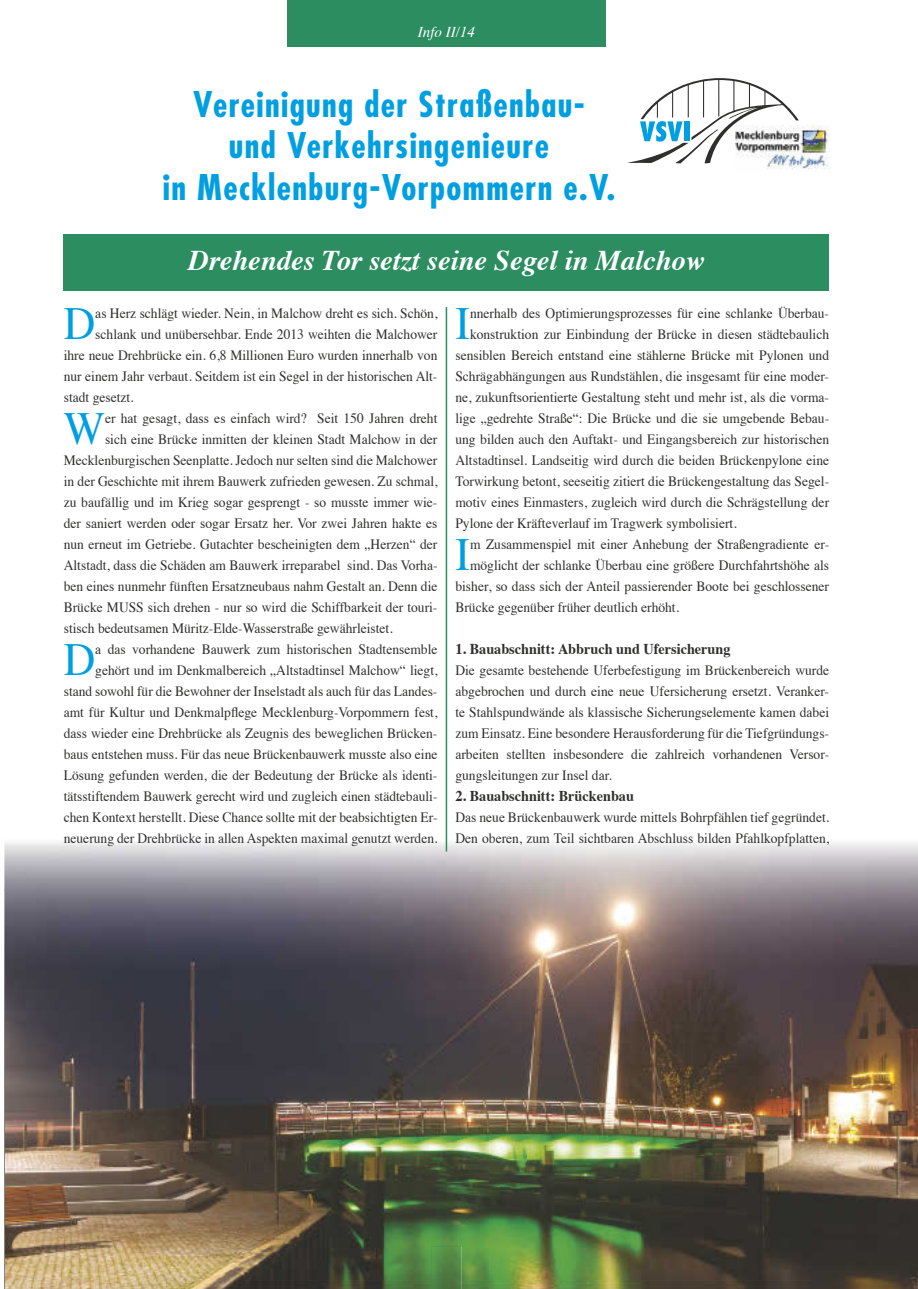
<style>
.page{position:relative;width:918px;height:1289px;background:#fff}
.page>*{position:absolute;margin:0;border:0;box-sizing:border-box;transform-origin:0 0}
.t1{font:46.05px "Times";color:#009fe1;scale:.95 1}
.t2{font:700 condensed 34.5px/41.4px "Futura";letter-spacing:.04em;color:#009fe1;text-align:center}
.t3{font:italic 700 28.5px "Times";color:#fff}
.t4{font:700 15px "Times";color:#2f2f2e;scale:.95 1}
.t5{font:italic 15px "Times";color:#fff}
.t6{font:14.25px/21px "Times";color:#2f2f2e;text-align:right;scale:.95 1}
</style>
<div class="page">
<div style="left:287px;top:0;width:319px;height:47px;background:#2b8d60"></div>
<img style="left:6px;top:891px;width:912px;height:397px">
<img style="left:432px;top:1246px;width:29px;height:42px">
<svg style="left:445px;top:1251px;width:3px;height:9px"></svg>
<img style="left:4px;top:889px;width:2px;height:399px">
<hr style="left:446px;top:307px;width:1px;height:544px;background:#2b8d60">
<svg style="left:628px;top:78px;width:171px;height:86px"></svg>
<img style="left:735px;top:126px;width:94px;height:43px">
<div style="left:64px;top:234px;width:765px;height:56px;background:#2b8d60"></div>
<p class="t5" style="left:418px;top:26px;width:59px">Info II/14</p>
<h2 class="t2" style="left:163px;top:87px;width:454px">Vereinigung der Straßenbau-<br>und Verkehrsingenieure<br>in Mecklenburg-Vorpommern e.V.</h2>
<h3 class="t3" style="left:188px;top:248px;width:518px">Drehendes Tor setzt seine Segel in Malchow</h3>
<h1 class="t1" style="left:64px;top:304px;width:35px">D</h1>
<p class="t6" style="left:95px;top:304px;width:362px">as Herz schlägt wieder. Nein, in Malchow dreht es sich. Schön,</p>
<p class="t6" style="left:95px;top:325px;width:362px">schlank und unübersehbar. Ende 2013 weihten die Malchower</p>
<p class="t6" style="left:64px;top:346px;width:395px">ihre neue Drehbrücke ein. 6,8 Millionen Euro wurden innerhalb von</p>
<p class="t6" style="left:64px;top:367px;width:395px">nur einem Jahr verbaut. Seitdem ist ein Segel in der historischen Alt-</p>
<p class="t6" style="left:64px;top:388px;width:75px">stadt gesetzt.</p>
<h1 class="t1" style="left:64px;top:409px;width:45px">W</h1>
<p class="t6" style="left:105px;top:409px;width:351px">er hat gesagt, dass es einfach wird? Seit 150 Jahren dreht</p>
<p class="t6" style="left:105px;top:430px;width:351px">sich eine Brücke inmitten der kleinen Stadt Malchow in der</p>
<p class="t6" style="left:64px;top:451px;width:395px">Mecklenburgischen Seenplatte. Jedoch nur selten sind die Malchower</p>
<p class="t6" style="left:64px;top:472px;width:395px">in der Geschichte mit ihrem Bauwerk zufrieden gewesen. Zu schmal,</p>
<p class="t6" style="left:64px;top:493px;width:395px">zu baufällig und im Krieg sogar gesprengt - so musste immer wie-</p>
<p class="t6" style="left:64px;top:514px;width:395px">der saniert werden oder sogar Ersatz her. Vor zwei Jahren hakte es</p>
<p class="t6" style="left:64px;top:535px;width:395px">nun erneut im Getriebe. Gutachter bescheinigten dem „Herzen“ der</p>
<p class="t6" style="left:64px;top:556px;width:395px">Altstadt, dass die Schäden am Bauwerk irreparabel sind. Das Vorha-</p>
<p class="t6" style="left:64px;top:577px;width:395px">ben eines nunmehr fünften Ersatzneubaus nahm Gestalt an. Denn die</p>
<p class="t6" style="left:64px;top:598px;width:395px">Brücke MUSS sich drehen - nur so wird die Schiffbarkeit der touri-</p>
<p class="t6" style="left:64px;top:619px;width:348px">stisch bedeutsamen Müritz-Elde-Wasserstraße gewährleistet.</p>
<h1 class="t1" style="left:64px;top:640px;width:35px">D</h1>
<p class="t6" style="left:64px;top:640px;width:395px">a das vorhandene Bauwerk zum historischen Stadtensemble gehört und im Denkmalbereich „Altstadtinsel Malchow“ liegt, stand sowohl für die Bewohner der Inselstadt als auch für das Landes&shy;amt für Kultur und Denkmalpflege Mecklenburg-Vorpommern fest, dass wieder eine Drehbrücke als Zeugnis des beweglichen Brücken&shy;baus entstehen muss. Für das neue Brückenbauwerk musste also eine Lösung gefunden werden, die der Bedeutung der Brücke als identi&shy;tätsstiftendem Bauwerk gerecht wird und zugleich einen städtebauli&shy;chen Kontext herstellt. Diese Chance sollte mit der beabsichtigten Er&shy;neuerung der Drehbrücke in allen Aspekten maximal genutzt werden.</p>
<h1 class="t1" style="left:455px;top:304px;width:17px">I</h1>
<p class="t6" style="left:470px;top:304px;width:380px">nnerhalb des Optimierungsprozesses für eine schlanke Überbau-</p>
<p class="t6" style="left:470px;top:325px;width:380px">konstruktion zur Einbindung der Brücke in diesen städtebaulich</p>
<p class="t6" style="left:455px;top:346px;width:395px">sensiblen Bereich entstand eine stählerne Brücke mit Pylonen und</p>
<p class="t6" style="left:455px;top:367px;width:395px">Schrägabhängungen aus Rundstählen, die insgesamt für eine moder-</p>
<p class="t6" style="left:455px;top:388px;width:395px">ne, zukunftsorientierte Gestaltung steht und mehr ist, als die vorma-</p>
<p class="t6" style="left:455px;top:409px;width:395px">lige „gedrehte Straße“: Die Brücke und die sie umgebende Bebau-</p>
<p class="t6" style="left:455px;top:430px;width:395px">ung bilden auch den Auftakt- und Eingangsbereich zur historischen</p>
<p class="t6" style="left:455px;top:451px;width:395px">Altstadtinsel. Landseitig wird durch die beiden Brückenpylone eine</p>
<p class="t6" style="left:455px;top:472px;width:395px">Torwirkung betont, seeseitig zitiert die Brückengestaltung das Segel-</p>
<p class="t6" style="left:455px;top:493px;width:395px">motiv eines Einmasters, zugleich wird durch die Schrägstellung der</p>
<p class="t6" style="left:455px;top:514px;width:298px">Pylone der Kräfteverlauf im Tragwerk symbolisiert.</p>
<h1 class="t1" style="left:455px;top:535px;width:17px">I</h1>
<p class="t6" style="left:470px;top:535px;width:380px">m Zusammenspiel mit einer Anhebung der Straßengradiente er-</p>
<p class="t6" style="left:470px;top:556px;width:380px">möglicht der schlanke Überbau eine größere Durchfahrtshöhe als</p>
<p class="t6" style="left:455px;top:577px;width:395px">bisher, so dass sich der Anteil passierender Boote bei geschlossener</p>
<p class="t6" style="left:455px;top:598px;width:237px">Brücke gegenüber früher deutlich erhöht.</p>
<p class="t4" style="left:455px;top:642px;width:291px">1. Bauabschnitt: Abbruch und Ufersicherung</p>
<p class="t6" style="left:455px;top:661px;width:395px;text-align:justify">Die gesamte bestehende Uferbefestigung im Brückenbereich wurde abgebrochen und durch eine neue Ufersicherung ersetzt. Veranker&shy;te Stahlspundwände als klassische Sicherungselemente kamen dabei zum Einsatz. Eine besondere Herausforderung für die Tiefgründungs&shy;arbeiten stellten insbesondere die zahlreich vorhandenen Versor&shy;gungsleitungen zur Insel dar.</p>
<p class="t4" style="left:455px;top:789px;width:189px">2. Bauabschnitt: Brückenbau</p>
<p class="t6" style="left:455px;top:808px;width:395px;text-align:left">Das neue Brückenbauwerk wurde mittels Bohrpfählen tief gegründet.<br>Den oberen, zum Teil sichtbaren Abschluss bilden Pfahlkopfplatten,</p>
</div>
